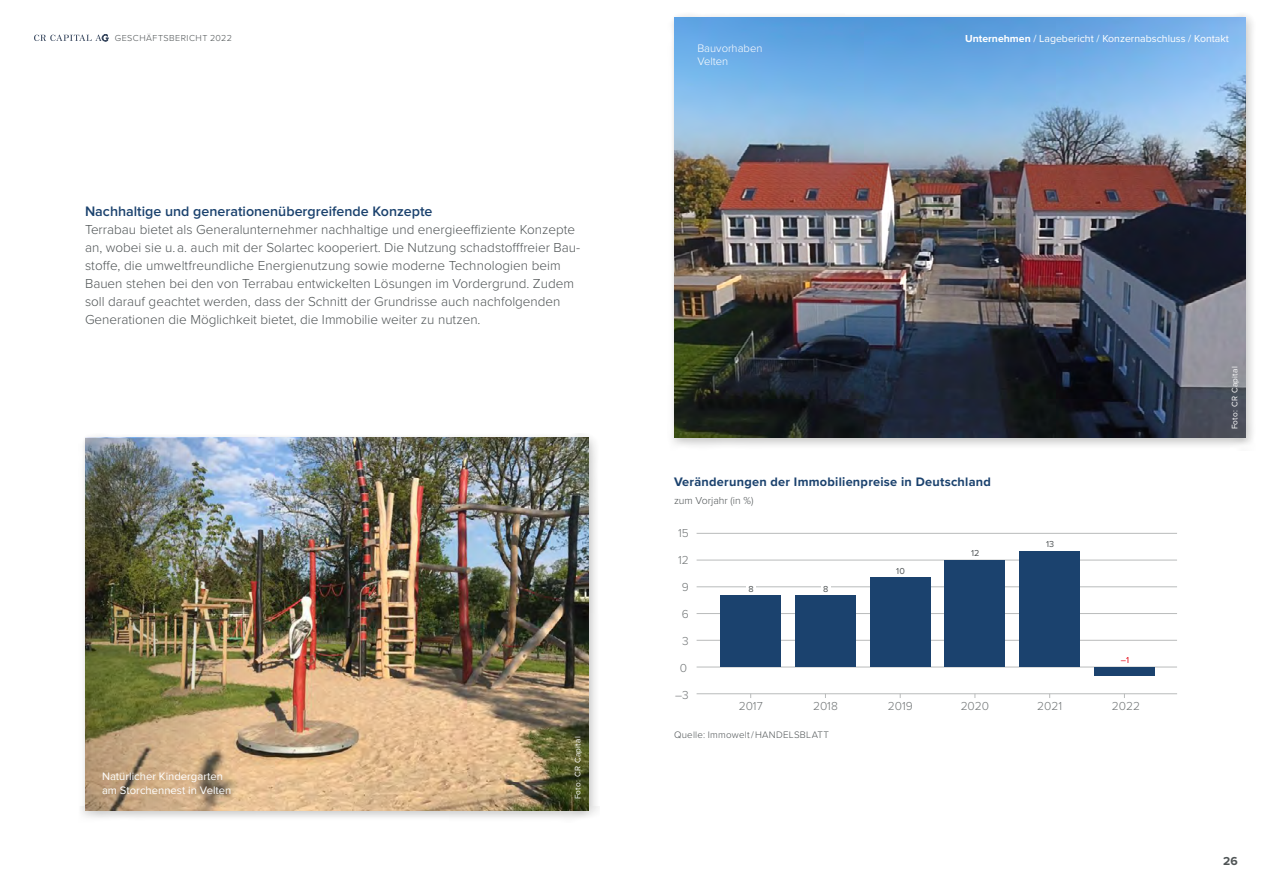
<style>
.page{position:relative;width:1263px;height:893px;background:#fff}
.page>*{position:absolute;margin:0;border:0;box-sizing:border-box;transform-origin:0 0}
.t1{font:600 14.25px "Proxima Nova";color:#1b426e}
.t2{font:300 13.5px/18px "Proxima Nova";color:#4f5455}
.t3{font:700 12.75px "Proxima Nova";letter-spacing:.02em;color:#1b426e}
.t4{font:300 12px "Proxima Nova";color:#727677}
.t5{font:700 12px "Proxima Nova";color:#4f5455}
.t6{font:11.25px/13.5px "Proxima Nova";color:#fff}
.t7{font:300 11.25px/13.5px "Proxima Nova";color:#fff}
.t8{font:10.5px "Proxima Nova";color:#fff}
.t9{font:300 10.5px "Proxima Nova";color:#4f5455}
.t10{font:300 9.75px "Proxima Nova";letter-spacing:.025em;color:#4f5455}
.t11{font:300 9px "Proxima Nova";letter-spacing:.05em;color:#4f5455}
.t12{font:9px "Proxima Nova";color:#4f5455}
.t13{font:9px "Proxima Nova";color:#e3000f}
.t14{font:8.25px "Proxima Nova";letter-spacing:.04em;color:#fff}
.s1{font-weight:700}
</style>
<div class="page">
<div style="left:78px;top:433px;width:522px;height:389px;background:#1a1a18;opacity:.25"></div>
<img style="left:246px;top:438px;width:343px;height:372px">
<img style="left:85px;top:438px;width:161px;height:372px">
<hr style="left:697px;top:693px;width:480px;height:1px;background:#b9bbbb">
<hr style="left:697px;top:667px;width:480px;height:1px;background:#b9bbbb">
<hr style="left:697px;top:640px;width:480px;height:1px;background:#b9bbbb">
<hr style="left:697px;top:613px;width:480px;height:1px;background:#b9bbbb">
<hr style="left:697px;top:533px;width:480px;height:1px;background:#b9bbbb">
<hr style="left:697px;top:587px;width:480px;height:1px;background:#b9bbbb">
<hr style="left:697px;top:560px;width:480px;height:1px;background:#b9bbbb">
<div style="left:1094px;top:667px;width:60px;height:9px;background:#1b426e"></div>
<div style="left:1020px;top:551px;width:60px;height:116px;background:#1b426e"></div>
<div style="left:945px;top:560px;width:60px;height:107px;background:#1b426e"></div>
<div style="left:870px;top:578px;width:60px;height:89px;background:#1b426e"></div>
<div style="left:795px;top:596px;width:60px;height:71px;background:#1b426e"></div>
<div style="left:721px;top:596px;width:60px;height:71px;background:#1b426e"></div>
<div style="left:746px;top:584px;width:10px;height:8px;background:#fff"></div>
<div style="left:821px;top:584px;width:9px;height:8px;background:#fff"></div>
<div style="left:667px;top:12px;width:589px;height:438px;background:#1a1a18;opacity:.25"></div>
<img style="left:674px;top:17px;width:572px;height:421px">
<svg style="left:34px;top:35px;width:75px;height:6px"></svg>
<p class="t11" style="left:115px;top:31px;width:119px">GESCHÄFTSBERICHT 2022</p>
<p class="t8" style="left:965px;top:33px;width:265px"><span class="s1">Unternehmen</span> / Lagebericht / Konzernabschluss / Kontakt</p>
<p class="t7" style="left:697px;top:41px;width:67px">Bauvorhaben<br>Velten</p>
<p class="t1" style="left:85px;top:203px;width:349px">Nachhaltige und generationenübergreifende Konzepte</p>
<p class="t2" style="left:85px;top:220px;width:497px">Terrabau bietet als Generalunternehmer nachhaltige und energieeffiziente Konzepte an, wobei sie u. a. auch mit der Solartec kooperiert. Die Nutzung schadstofffreier Bau&shy;stoffe, die umweltfreundliche Energienutzung sowie moderne Technologien beim Bauen stehen bei den von Terrabau entwickelten Lösungen im Vordergrund. Zudem soll darauf geachtet werden, dass der Schnitt der Grundrisse auch nachfolgenden Generationen die Möglichkeit bietet, die Immobilie weiter zu nutzen.</p>
<p class="t6" style="left:102px;top:770px;width:131px">Natürlicher Kindergarten am Storchennest in Velten</p>
<p class="t14" style="left:573px;top:799px;width:65px;rotate:-90deg">Foto: CR Capital</p>
<p class="t3" style="left:674px;top:472px;width:319px">Veränderungen der Immobilienpreise in Deutschland</p>
<p class="t9" style="left:674px;top:493px;width:81px">zum Vorjahr (in %)</p>
<p class="t4" style="left:678px;top:524px;width:12px">15</p>
<p class="t4" style="left:678px;top:551px;width:12px">12</p>
<p class="t4" style="left:682px;top:578px;width:9px">9</p>
<p class="t4" style="left:682px;top:605px;width:9px">6</p>
<p class="t4" style="left:682px;top:632px;width:8px">3</p>
<p class="t4" style="left:680px;top:659px;width:9px">0</p>
<p class="t4" style="left:675px;top:686px;width:15px">–3</p>
<p class="t12" style="left:748px;top:583px;width:7px">8</p>
<p class="t12" style="left:823px;top:583px;width:7px">8</p>
<p class="t12" style="left:896px;top:565px;width:10px">10</p>
<p class="t12" style="left:971px;top:548px;width:10px">12</p>
<p class="t12" style="left:1046px;top:539px;width:10px">13</p>
<p class="t13" style="left:1121px;top:655px;width:10px">–1</p>
<p class="t4" style="left:739px;top:697px;width:25px">2017</p>
<p class="t4" style="left:813px;top:697px;width:26px">2018</p>
<p class="t4" style="left:888px;top:697px;width:26px">2019</p>
<p class="t4" style="left:961px;top:697px;width:30px">2020</p>
<p class="t4" style="left:1037px;top:697px;width:26px">2021</p>
<p class="t4" style="left:1112px;top:697px;width:30px">2022</p>
<p class="t10" style="left:674px;top:727px;width:157px">Quelle: Immowelt / HANDELSBLATT</p>
<p class="t14" style="left:1230px;top:429px;width:65px;rotate:-90deg">Foto: CR Capital</p>
<p class="t5" style="left:1223px;top:852px;width:16px">26</p>
</div>
